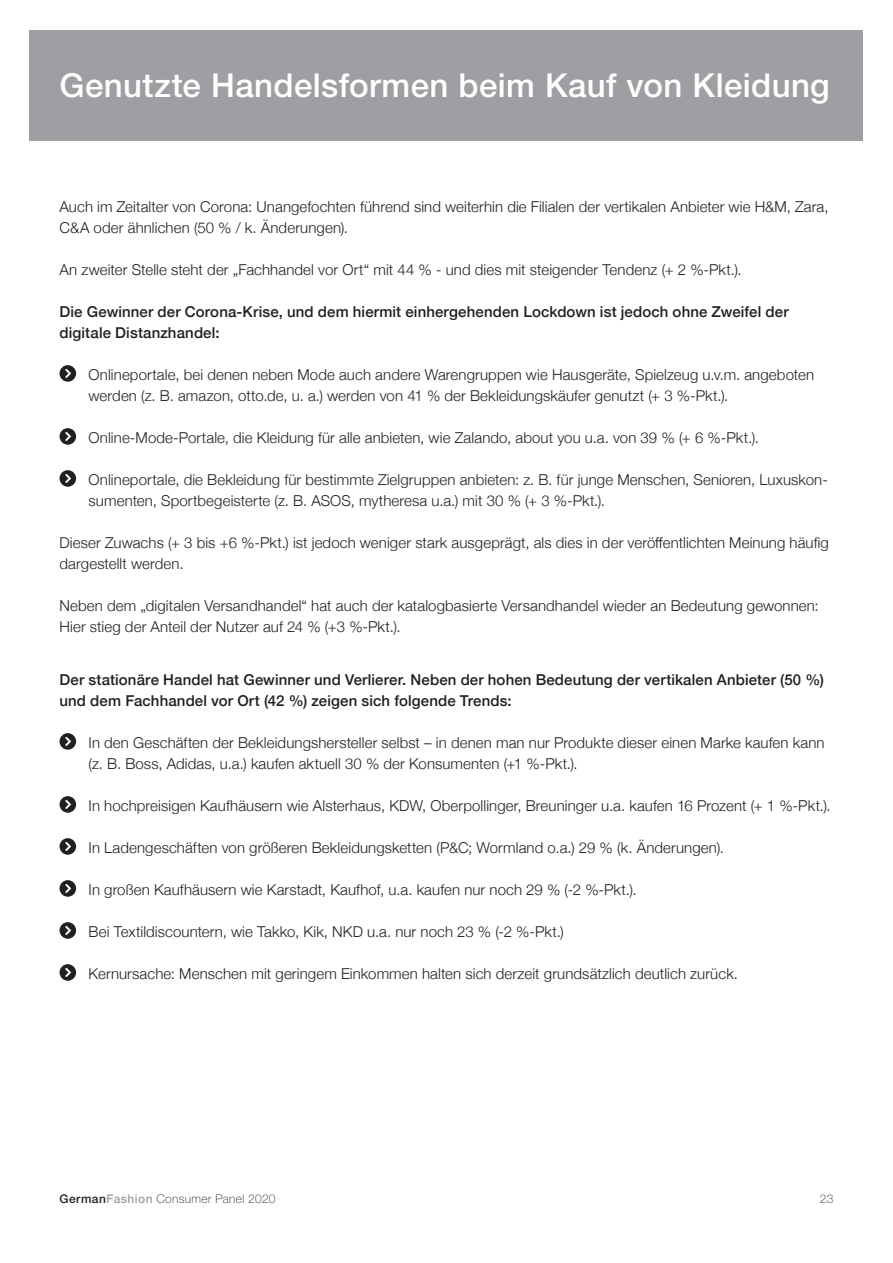
<style>
.page{position:relative;width:893px;height:1263px;background:#fff}
.page>*{position:absolute;margin:0;border:0;box-sizing:border-box;transform-origin:0 0}
.t1{font:500 33px "Helvetica Neue LT";letter-spacing:.01em;color:#fff}
.t2{font:300 15px/21px "Helvetica Neue";letter-spacing:.01em;color:#231f20}
.t3{font:500 15px/21px "Helvetica Neue";letter-spacing:.01em;color:#231f20}
.t4{font:100 12px "Helvetica Neue LT";letter-spacing:.03em;color:#231f20}
.s1{font-weight:500}
.s2{font-weight:500;color:#9d9fa2}
</style>
<div class="page">
<svg style="left:60px;top:365px;width:16px;height:17px"></svg>
<svg style="left:60px;top:428px;width:16px;height:17px"></svg>
<svg style="left:60px;top:470px;width:16px;height:17px"></svg>
<svg style="left:60px;top:733px;width:16px;height:17px"></svg>
<svg style="left:60px;top:796px;width:16px;height:17px"></svg>
<svg style="left:60px;top:838px;width:16px;height:17px"></svg>
<svg style="left:60px;top:880px;width:16px;height:17px"></svg>
<svg style="left:60px;top:922px;width:16px;height:17px"></svg>
<svg style="left:60px;top:964px;width:16px;height:17px"></svg>
<div style="left:30px;top:30px;width:833px;height:110px;background:#9d9fa2"></div>
<h1 class="t1" style="left:60px;top:65px;width:772px">Genutzte Handelsformen beim Kauf von Kleidung</h1>
<p class="t2" style="left:60px;top:195px;width:770px">Auch im Zeitalter von Corona: Unangefochten führend sind weiterhin die Filialen der vertikalen Anbieter wie H&amp;M, Zara,<br>C&amp;A oder ähnlichen (50 % / k. Änderungen).</p>
<p class="t2" style="left:60px;top:258px;width:684px">An zweiter Stelle steht der „Fachhandel vor Ort“ mit 44 % - und dies mit steigender Tendenz (+ 2 %-Pkt.).</p>
<p class="t3" style="left:60px;top:300px;width:731px">Die Gewinner der Corona-Krise, und dem hiermit einhergehenden Lockdown ist jedoch ohne Zweifel der digitale Distanzhandel:</p>
<p class="t2" style="left:89px;top:363px;width:727px">Onlineportale, bei denen neben Mode auch andere Warengruppen wie Hausgeräte, Spielzeug u.v.m. angeboten werden (z. B. amazon, otto.de, u. a.) werden von 41 % der Bekleidungskäufer genutzt (+ 3 %-Pkt.).</p>
<p class="t2" style="left:89px;top:426px;width:672px">Online-Mode-Portale, die Kleidung für alle anbieten, wie Zalando, about you u.a. von 39 % (+ 6 %-Pkt.).</p>
<p class="t2" style="left:89px;top:468px;width:741px">Onlineportale, die Bekleidung für bestimmte Zielgruppen anbieten: z. B. für junge Menschen, Senioren, Luxuskon&shy;sumenten, Sportbegeisterte (z. B. ASOS, mytheresa u.a.) mit 30 % (+ 3 %-Pkt.).</p>
<p class="t2" style="left:60px;top:531px;width:771px">Dieser Zuwachs (+ 3 bis +6 %-Pkt.) ist jedoch weniger stark ausgeprägt, als dies in der veröffentlichten Meinung häufig dargestellt werden.</p>
<p class="t2" style="left:60px;top:594px;width:761px">Neben dem „digitalen Versandhandel“ hat auch der katalogbasierte Versandhandel wieder an Bedeutung gewonnen:<br>Hier stieg der Anteil der Nutzer auf 24 % (+3 %-Pkt.).</p>
<p class="t3" style="left:60px;top:668px;width:766px">Der stationäre Handel hat Gewinner und Verlierer. Neben der hohen Bedeutung der vertikalen Anbieter (50 %) und dem Fachhandel vor Ort (42 %) zeigen sich folgende Trends:</p>
<p class="t2" style="left:89px;top:731px;width:737px">In den Geschäften der Bekleidungshersteller selbst – in denen man nur Produkte dieser einen Marke kaufen kann (z. B. Boss, Adidas, u.a.) kaufen aktuell 30 % der Konsumenten (+1 %-Pkt.).</p>
<p class="t2" style="left:89px;top:794px;width:744px">In hochpreisigen Kaufhäusern wie Alsterhaus, KDW, Oberpollinger, Breuninger u.a. kaufen 16 Prozent (+ 1 %-Pkt.).</p>
<p class="t2" style="left:89px;top:836px;width:637px">In Ladengeschäften von größeren Bekleidungsketten (P&amp;C; Wormland o.a.) 29 % (k. Änderungen).</p>
<p class="t2" style="left:89px;top:878px;width:550px">In großen Kaufhäusern wie Karstadt, Kaufhof, u.a. kaufen nur noch 29 % (-2 %-Pkt.).</p>
<p class="t2" style="left:89px;top:920px;width:477px">Bei Textildiscountern, wie Takko, Kik, NKD u.a. nur noch 23 % (-2 %-Pkt.)</p>
<p class="t2" style="left:89px;top:962px;width:651px">Kernursache: Menschen mit geringem Einkommen halten sich derzeit grundsätzlich deutlich zurück.</p>
<p class="t4" style="left:60px;top:1192px;width:218px"><span class="s1">German</span><span class="s2">Fashion</span> Consumer Panel 2020</p>
<p class="t4" style="left:820px;top:1192px;width:15px">23</p>
</div>
